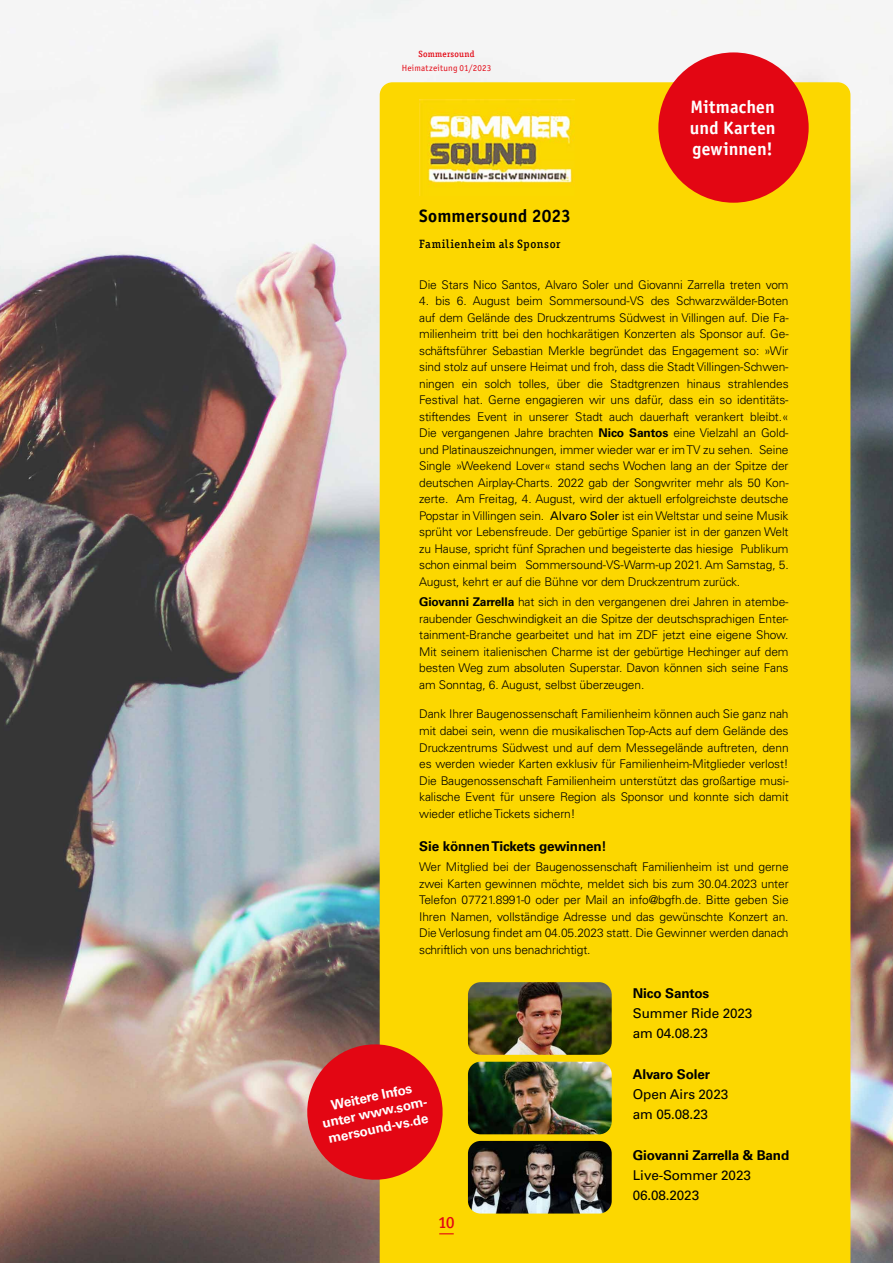
<style>
.page{position:relative;width:893px;height:1263px;background:#fff}
.page>*{position:absolute;margin:0;border:0;box-sizing:border-box;transform-origin:0 0}
.t1{font:700 18px/21px "Officina Sans ITC Pro";letter-spacing:.01em;color:#fff;text-align:justify}
.t2{font:700 18px "Officina Sans ITC Pro";letter-spacing:.01em;color:#000}
.t3{font:500 16.5px "ITC Officina Serif W04";color:#e30613}
.t4{font:13.5px/20.2px "Univers";letter-spacing:-.01em;color:#000}
.t5{font:700 13.5px "Univers";letter-spacing:-.01em;color:#000}
.t6{font:700 13.5px/16.2px "Univers";color:#fff;text-align:center}
.t7{font:300 12px/16.5px "Univers";letter-spacing:-.01em;color:#000;text-align:justify}
.t8{font:500 12px "ITC Officina Serif W04";letter-spacing:.05em;color:#000}
.t9{font:9px "Officina Sans ITC Pro";letter-spacing:.02em;color:#e30613}
.t10{font:500 9px "ITC Officina Serif W04";letter-spacing:.025em;color:#e30613}
.s1{font-weight:700}
.s2{font-weight:400}
</style>
<div class="page">
<img style="left:0;top:0;width:893px;height:1263px">
<div style="left:380px;top:82px;width:470px;height:1181px;background:#fcd700"></div>
<img style="left:419px;top:100px;width:155px;height:95px">
<div style="left:658px;top:52px;width:151px;height:151px;background:#e30613;border-radius:50%"></div>
<img style="left:468px;top:982px;width:144px;height:73px">
<img style="left:468px;top:1062px;width:144px;height:72px">
<img style="left:468px;top:1141px;width:144px;height:72px">
<svg style="left:301px;top:1038px;width:148px;height:148px"></svg>
<svg style="left:439px;top:1233px;width:15px;height:1px"></svg>
<p class="t10" style="left:418px;top:48px;width:57px">Sommersound</p>
<p class="t9" style="left:402px;top:62px;width:91px">Heimatzeitung 01/2023</p>
<h1 class="t1" style="left:690px;top:96px;width:87px">Mitmachen und Karten gewinnen!</h1>
<h1 class="t2" style="left:419px;top:205px;width:153px">Sommersound 2023</h1>
<p class="t8" style="left:419px;top:236px;width:143px">Familienheim als Sponsor</p>
<p class="t7" style="left:419px;top:276px;width:371px">Die Stars Nico Santos, Alvaro Soler und Giovanni Zarrella treten vom</p>
<p class="t7" style="left:419px;top:293px;width:371px">4. bis 6. August beim Sommersound-VS des Schwarzwälder-Boten auf dem Gelände des Druckzentrums Südwest in Villingen auf. Die Fa&shy;milienheim tritt bei den hochkarätigen Konzerten als Sponsor auf. Ge&shy;schäftsführer Sebastian Merkle begründet das Engagement so: »Wir sind stolz auf unsere Heimat und froh, dass die Stadt Villingen-Schwen&shy;ningen ein solch tolles, über die Stadtgrenzen hinaus strahlendes Festival hat. Gerne engagieren wir uns dafür, dass ein so identitäts&shy;stiftendes Event in unserer Stadt auch dauerhaft verankert bleibt.« Die vergangenen Jahre brachten <span class="s1">Nico Santos</span> eine Vielzahl an Gold&shy;und Platinauszeichnungen, immer wieder war er im TV zu sehen. Seine Single »Weekend Lover« stand sechs Wochen lang an der Spitze der deutschen Airplay-Charts. 2022 gab der Songwriter mehr als 50 Kon&shy;zerte. Am Freitag, 4. August, wird der aktuell erfolgreichste deutsche Popstar in Villingen sein. <span class="s2">Alvaro Soler</span> ist ein Weltstar und seine Musik sprüht vor Lebensfreude. Der gebürtige Spanier ist in der ganzen Welt zu Hause, spricht fünf Sprachen und begeisterte das hiesige Publikum schon einmal beim Sommersound-VS-Warm-up 2021. Am Samstag, 5.<br>August, kehrt er auf die Bühne vor dem Druckzentrum zurück.</p>
<p class="t7" style="left:419px;top:594px;width:371px"><span class="s1">Giovanni Zarrella</span> hat sich in den vergangenen drei Jahren in atembe&shy;raubender Geschwindigkeit an die Spitze der deutschsprachigen Enter&shy;tainment-Branche gearbeitet und hat im ZDF jetzt eine eigene Show.<br>Mit seinem italienischen Charme ist der gebürtige Hechinger auf dem besten Weg zum absoluten Superstar. Davon können sich seine Fans am Sonntag, 6. August, selbst überzeugen.</p>
<p class="t7" style="left:419px;top:706px;width:371px">Dank Ihrer Baugenossenschaft Familienheim können auch Sie ganz nah mit dabei sein, wenn die musikalischen Top-Acts auf dem Gelände des Druckzentrums Südwest und auf dem Messegelände auftreten, denn es werden wieder Karten exklusiv für Familienheim-Mitglieder verlost!<br>Die Baugenossenschaft Familienheim unterstützt das großartige musi&shy;kalische Event für unsere Region als Sponsor und konnte sich damit wieder etliche Tickets sichern!</p>
<p class="t5" style="left:419px;top:838px;width:189px">Sie können Tickets gewinnen!</p>
<p class="t7" style="left:419px;top:859px;width:371px">Wer Mitglied bei der Baugenossenschaft Familienheim ist und gerne zwei Karten gewinnen möchte, meldet sich bis zum 30.04.2023 unter Telefon 07721.8991-0 oder per Mail an info@bgfh.de. Bitte geben Sie Ihren Namen, vollständige Adresse und das gewünschte Konzert an.<br>Die Verlosung findet am 04.05.2023 statt. Die Gewinner werden danach schriftlich von uns benachrichtigt.</p>
<p class="t6" style="left:318px;top:1100px;width:111px;rotate:-12deg">Weitere Infos unter www.som&shy;mersound-vs.de</p>
<h2 class="t3" style="left:438px;top:1212px;width:18px">10</h2>
<p class="t5" style="left:633px;top:985px;width:78px">Nico Santos</p>
<p class="t4" style="left:633px;top:1003px;width:121px">Summer Ride 2023 am 04.08.23</p>
<p class="t5" style="left:633px;top:1066px;width:79px">Alvaro Soler</p>
<p class="t4" style="left:633px;top:1084px;width:97px">Open Airs 2023 am 05.08.23</p>
<p class="t5" style="left:633px;top:1147px;width:158px">Giovanni Zarrella &amp; Band</p>
<p class="t4" style="left:633px;top:1165px;width:120px">Live-Sommer 2023<br>06.08.2023</p>
</div>
